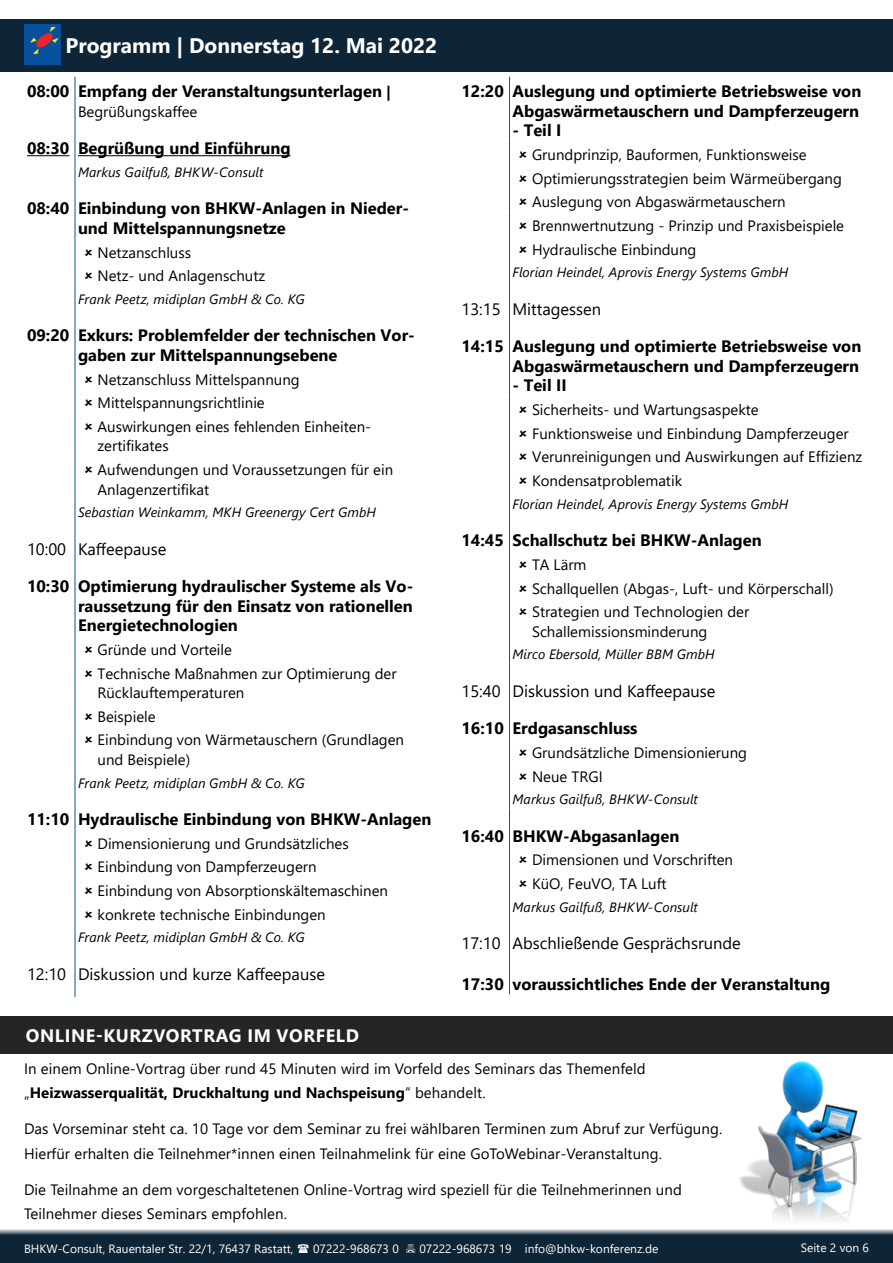
<style>
.page{position:relative;width:893px;height:1263px;background:#fff}
.page>*{position:absolute;margin:0;border:0;box-sizing:border-box;transform-origin:0 0}
.t1{font:700 21px "Segoe UI";color:#fff}
.t2{font:700 18px "Segoe UI";letter-spacing:.035em;color:#fff}
.t3{font:700 16.5px/19.5px "Segoe UI";color:#000}
.t4{font:16.5px "Segoe UI";color:#000}
.t5{font:15px/23.7px "Segoe UI";color:#000}
.t6{font:italic 13.5px "Segoe UI";letter-spacing:.005em;color:#000}
.t7{font:12px "Segoe UI";color:#fff}
.s1{font-size:15px}
.s2{font-weight:700}
</style>
<div class="page">
<div style="left:0;top:1238px;width:893px;height:25px;background:#0e2537"></div>
<div style="left:0;top:20px;width:893px;height:52px;background:#0e2537"></div>
<img style="left:24px;top:25px;width:37px;height:40px">
<hr style="left:75px;top:77px;width:1px;height:44px;background:#08519e">
<svg style="left:75px;top:121px;width:1px;height:73px"></svg>
<hr style="left:75px;top:194px;width:1px;height:44px;background:#08519e">
<svg style="left:75px;top:238px;width:1px;height:83px"></svg>
<hr style="left:75px;top:321px;width:1px;height:44px;background:#08519e">
<svg style="left:75px;top:365px;width:1px;height:47px"></svg>
<hr style="left:75px;top:412px;width:1px;height:44px;background:#08519e">
<hr style="left:75px;top:456px;width:1px;height:43px;background:#08519e">
<svg style="left:75px;top:499px;width:1px;height:73px"></svg>
<hr style="left:75px;top:572px;width:1px;height:63px;background:#08519e">
<svg style="left:75px;top:635px;width:1px;height:24px"></svg>
<hr style="left:75px;top:659px;width:1px;height:43px;background:#08519e">
<svg style="left:75px;top:702px;width:1px;height:24px"></svg>
<hr style="left:75px;top:726px;width:1px;height:43px;background:#08519e">
<svg style="left:75px;top:769px;width:1px;height:228px"></svg>
<hr style="left:27px;top:155px;width:42px;height:1px;background:#000">
<hr style="left:78px;top:155px;width:213px;height:1px;background:#000">
<hr style="left:509px;top:77px;width:1px;height:64px;background:#08519e">
<svg style="left:509px;top:141px;width:1px;height:191px"></svg>
<hr style="left:509px;top:332px;width:1px;height:64px;background:#08519e">
<svg style="left:509px;top:396px;width:1px;height:202px"></svg>
<hr style="left:509px;top:598px;width:1px;height:43px;background:#08519e">
<svg style="left:509px;top:641px;width:1px;height:353px"></svg>
<img style="left:739px;top:1061px;width:123px;height:160px">
<div style="left:0;top:1016px;width:893px;height:38px;background:#262524"></div>
<svg style="left:0;top:1229px;width:893px;height:9px;background:#5d6c78"></svg>
<h1 class="t1" style="left:66px;top:26px;width:373px">Programm | Donnerstag 12. Mai 2022</h1>
<p class="t3" style="left:27px;top:80px;width:366px">08:00 Empfang der Veranstaltungsunterlagen <span class="s1">|</span></p>
<p class="t5" style="left:78px;top:98px;width:121px">Begrüßungskaffee</p>
<p class="t3" style="left:27px;top:137px;width:265px">08:30 Begrüßung und Einführung</p>
<p class="t6" style="left:78px;top:159px;width:187px">Markus Gailfuß, BHKW-Consult</p>
<p class="t3" style="left:78px;top:197px;width:333px;text-indent:-51px">08:40 Einbindung von BHKW-Anlagen in Nieder&shy;und Mittelspannungsnetze</p>
<p class="t5" style="left:98px;top:239px;width:169px">Netzanschluss<br>Netz- und Anlagenschutz</p>
<p class="t6" style="left:78px;top:286px;width:228px">Frank Peetz, midiplan GmbH &amp; Co. KG</p>
<p class="t3" style="left:78px;top:324px;width:338px;text-indent:-51px">09:20 Exkurs: Problemfelder der technischen Vor&shy;gaben zur Mittelspannungsebene</p>
<p class="t5" style="left:98px;top:366px;width:275px">Netzanschluss Mittelspannung<br>Mittelspannungsrichtlinie<br>Auswirkungen eines fehlenden Einheiten-</p>
<p class="t5" style="left:98px;top:433px;width:297px">zertifikates<br>Aufwendungen und Voraussetzungen für ein</p>
<p class="t5" style="left:98px;top:476px;width:113px">Anlagenzertifikat</p>
<p class="t6" style="left:78px;top:500px;width:300px">Sebastian Weinkamm, MKH Greenergy Cert GmbH</p>
<p class="t4" style="left:27px;top:533px;width:141px">10:00 Kaffeepause</p>
<p class="t3" style="left:78px;top:575px;width:337px;text-align:justify;text-indent:-51px">10:30 Optimierung hydraulischer Systeme als Vo&shy;raussetzung für den Einsatz von rationellen Energietechnologien</p>
<p class="t5" style="left:98px;top:636px;width:301px">Gründe und Vorteile<br>Technische Maßnahmen zur Optimierung der</p>
<p class="t5" style="left:98px;top:680px;width:308px">Rücklauftemperaturen<br>Beispiele<br>Einbindung von Wärmetauschern (Grundlagen</p>
<p class="t5" style="left:98px;top:746px;width:94px">und Beispiele)</p>
<p class="t6" style="left:78px;top:770px;width:228px">Frank Peetz, midiplan GmbH &amp; Co. KG</p>
<p class="t3" style="left:27px;top:808px;width:406px">11:10 Hydraulische Einbindung von BHKW-Anlagen</p>
<p class="t5" style="left:98px;top:830px;width:292px">Dimensionierung und Grundsätzliches Einbindung von Dampferzeugern Einbindung von Absorptionskältemaschinen konkrete technische Einbindungen</p>
<p class="t6" style="left:78px;top:925px;width:228px">Frank Peetz, midiplan GmbH &amp; Co. KG</p>
<p class="t4" style="left:27px;top:958px;width:299px">12:10 Diskussion und kurze Kaffeepause</p>
<p class="t2" style="left:26px;top:1018px;width:335px">ONLINE-KURZVORTRAG IM VORFELD</p>
<p class="t3" style="left:461px;top:80px;width:401px;text-align:right">12:20 Auslegung und optimierte Betriebsweise von<br>Abgaswärmetauschern und Dampferzeugern</p>
<p class="t3" style="left:512px;top:119px;width:50px">- Teil I</p>
<p class="t5" style="left:532px;top:141px;width:314px">Grundprinzip, Bauformen, Funktionsweise Optimierungsstrategien beim Wärmeübergang Auslegung von Abgaswärmetauschern Brennwertnutzung - Prinzip und Praxisbeispiele Hydraulische Einbindung</p>
<p class="t6" style="left:512px;top:260px;width:278px">Florian Heindel, Aprovis Energy Systems GmbH</p>
<p class="t4" style="left:461px;top:293px;width:141px">13:15 Mittagessen</p>
<p class="t3" style="left:461px;top:335px;width:401px;text-align:right">14:15 Auslegung und optimierte Betriebsweise von<br>Abgaswärmetauschern und Dampferzeugern</p>
<p class="t3" style="left:512px;top:374px;width:56px">- Teil II</p>
<p class="t5" style="left:532px;top:396px;width:332px">Sicherheits- und Wartungsaspekte Funktionsweise und Einbindung Dampferzeuger Verunreinigungen und Auswirkungen auf Effizienz Kondensatproblematik</p>
<p class="t6" style="left:512px;top:491px;width:278px">Florian Heindel, Aprovis Energy Systems GmbH</p>
<p class="t3" style="left:461px;top:529px;width:302px">14:45 Schallschutz bei BHKW-Anlagen</p>
<p class="t5" style="left:532px;top:551px;width:303px">TA Lärm<br>Schallquellen (Abgas-, Luft- und Körperschall)<br>Strategien und Technologien der</p>
<p class="t5" style="left:532px;top:618px;width:177px">Schallemissionsminderung</p>
<p class="t6" style="left:512px;top:642px;width:204px">Mirco Ebersold, Müller BBM GmbH</p>
<p class="t4" style="left:461px;top:675px;width:256px">15:40 Diskussion und Kaffeepause</p>
<p class="t3" style="left:461px;top:717px;width:178px">16:10 Erdgasanschluss</p>
<p class="t5" style="left:532px;top:739px;width:216px">Grundsätzliche Dimensionierung<br>Neue TRGI</p>
<p class="t6" style="left:512px;top:787px;width:187px">Markus Gailfuß, BHKW-Consult</p>
<p class="t3" style="left:461px;top:825px;width:219px">16:40 BHKW-Abgasanlagen</p>
<p class="t5" style="left:532px;top:847px;width:203px">Dimensionen und Vorschriften<br>KüO, FeuVO, TA Luft</p>
<p class="t6" style="left:512px;top:894px;width:187px">Markus Gailfuß, BHKW-Consult</p>
<p class="t4" style="left:461px;top:928px;width:281px">17:10 Abschließende Gesprächsrunde</p>
<p class="t3" style="left:461px;top:973px;width:370px">17:30 voraussichtliches Ende der Veranstaltung</p>
<p class="t5" style="left:24px;top:1055px;width:623px">In einem Online-Vortrag über rund 45 Minuten wird im Vorfeld des Seminars das Themenfeld „<span class="s2">Heizwasserqualität, Druckhaltung und Nachspeisung</span>“ behandelt.</p>
<p class="t5" style="left:24px;top:1116px;width:700px">Das Vorseminar steht ca. 10 Tage vor dem Seminar zu frei wählbaren Terminen zum Abruf zur Verfügung.<br>Hierfür erhalten die Teilnehmer*innen einen Teilnahmelink für eine GoToWebinar-Veranstaltung.</p>
<p class="t5" style="left:24px;top:1176px;width:659px">Die Teilnahme an dem vorgeschaltetenen Online-Vortrag wird speziell für die Teilnehmerinnen und<br>Teilnehmer dieses Seminars empfohlen.</p>
<p class="t7" style="left:24px;top:1237px;width:271px">BHKW-Consult, Rauentaler Str. 22/1, 76437 Rastatt,</p>
<p class="t7" style="left:313px;top:1237px;width:87px">07222-968673 0</p>
<p class="t7" style="left:419px;top:1237px;width:240px">07222-968673 19 info@bhkw-konferenz.de</p>
<p class="t7" style="left:801px;top:1236px;width:70px">Seite 2 von 6</p>
</div>
